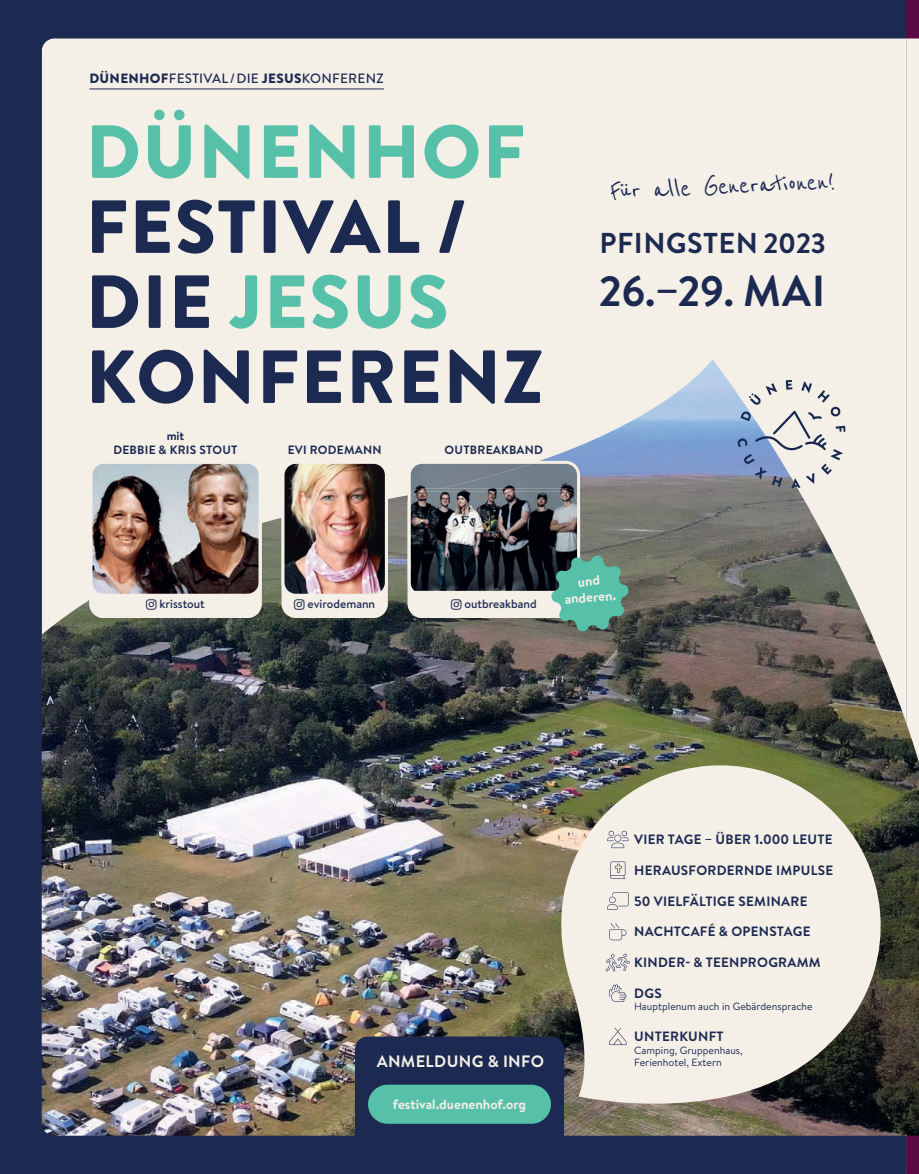
<style>
.page{position:relative;width:919px;height:1174px;background:#fff}
.page>*{position:absolute;margin:0;border:0;box-sizing:border-box;transform-origin:0 0}
.t1{font:900 75px/75px "Brandon Grotesque";letter-spacing:.02em;color:#1c2951}
.t2{font:900 75px "Brandon Grotesque";letter-spacing:.02em;color:#57c0a9}
.t3{font:700 43.5px "Brandon Grotesque";letter-spacing:.01em;color:#1c2951}
.t4{font:31.5px "Reenie Beanie";color:#1c2951}
.t5{font:700 28.8px "Brandon Grotesque";letter-spacing:.02em;color:#1c2951}
.t6{font:700 16.5px "Brandon Text";letter-spacing:.02em;color:#f4efe7}
.t7{font:700 13.5px "Brandon Text";letter-spacing:.02em;color:#1c2951}
.t8{font:500 13.5px "Brandon Grotesque";letter-spacing:.02em;color:#1c2951}
.t9{font:700 13.5px/16.2px "Brandon Text";color:#f4efe7;text-align:center}
.t10{font:700 12px/14.4px "Brandon Text";letter-spacing:.02em;color:#1c2951;text-align:center}
.t11{font:500 12px "Brandon Text";color:#1c2951}
.t12{font:10.5px/12.6px "Brandon Text";color:#1c2951}
.t13{font:500 10.5px "Brandon Grotesque";color:#1c2951}
.s1{font-weight:900}
.s2{color:#57c0a9}
</style>
<div class="page">
<svg style="left:906px;top:0;width:12px;height:1174px;background:#a59b97"></svg>
<img style="left:0;top:0;width:906px;height:1174px">
<hr style="left:89px;top:89px;width:295px;height:1px;background:#1c2951">
<img style="left:89px;top:461px;width:172px;height:157px">
<svg style="left:294px;top:599px;width:10px;height:11px"></svg>
<img style="left:407px;top:489px;width:223px;height:144px">
<p class="t8" style="left:89px;top:69px;width:296px"><span class="s1">DÜNENHOF</span>FESTIVAL / DIE <span class="s1">JESUS</span>KONFERENZ</p>
<h1 class="t2" style="left:86px;top:99px;width:440px">DÜNENHOF</h1>
<h1 class="t1" style="left:86px;top:190px;width:459px">FESTIVAL /<br>DIE <span class="s2">JESUS<br></span>KONFERENZ</h1>
<p class="t10" style="left:113px;top:428px;width:126px">mit<br>DEBBIE &amp; KRIS STOUT</p>
<p class="t10" style="left:287px;top:442px;width:95px">EVI RODEMANN</p>
<p class="t10" style="left:444px;top:442px;width:100px">OUTBREAKBAND</p>
<h3 class="t4" style="left:609px;top:172px;width:227px;rotate:-2deg">Für alle Generationen!</h3>
<h3 class="t5" style="left:599px;top:223px;width:228px">PFINGSTEN 2023</h3>
<h2 class="t3" style="left:599px;top:260px;width:227px">26.–29. MAI</h2>
<p class="t11" style="left:159px;top:596px;width:47px">krisstout</p>
<p class="t11" style="left:307px;top:596px;width:69px">evirodemann</p>
<p class="t11" style="left:464px;top:596px;width:74px">outbreakband</p>
<p class="t9" style="left:562px;top:575px;width:53px;rotate:-5deg">und anderen.</p>
<p class="t13" style="left:89px;top:1087px;width:11px">14</p>
<p class="t6" style="left:376px;top:1050px;width:169px">ANMELDUNG &amp; INFO</p>
<p class="t9" style="left:393px;top:1095px;width:135px">festival.duenenhof.org</p>
<p class="t7" style="left:634px;top:830px;width:200px">VIER TAGE – ÜBER 1.000 LEUTE</p>
<p class="t7" style="left:634px;top:861px;width:200px">HERAUS FORDERNDE IMPULSE</p>
<p class="t7" style="left:634px;top:891px;width:175px">50 VIELFÄLTIGE SEMINARE</p>
<p class="t7" style="left:634px;top:922px;width:178px">NACHTCAFÉ &amp; OPENSTAGE</p>
<p class="t7" style="left:634px;top:953px;width:188px">KINDER- &amp; TEEN PROGRAMM</p>
<p class="t7" style="left:634px;top:983px;width:29px">DGS</p>
<p class="t12" style="left:634px;top:1000px;width:180px">Hauptplenum auch in Gebärdensprache</p>
<p class="t7" style="left:634px;top:1027px;width:91px">UNTERKUNFT</p>
<p class="t12" style="left:634px;top:1043px;width:110px">Camping, Gruppenhaus,<br>Ferienhotel, Extern</p>
</div>
